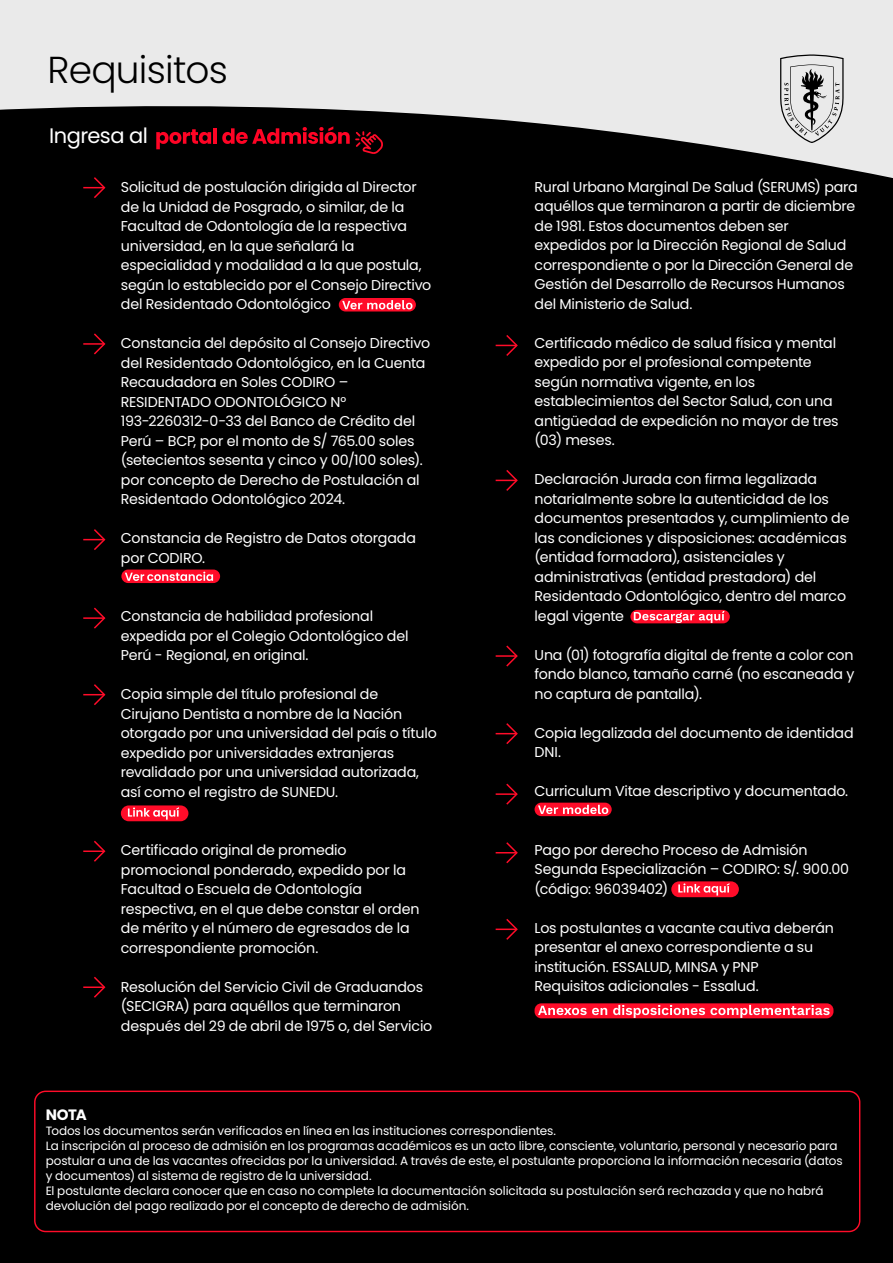
<style>
.page{position:relative;width:893px;height:1263px;background:#eaeaea}
.page>*{position:absolute;margin:0;border:0;box-sizing:border-box;transform-origin:0 0}
.t1{font:300 37.5px "Poppins";letter-spacing:-.02em;color:#000}
.t2{font:700 15px "Poppins";color:#fff}
.t3{font:14.25px/19.5px "Poppins";letter-spacing:-.015em;color:#fff}
.t4{font:12px/15px "Poppins";letter-spacing:-.005em;color:#fff}
</style>
<div class="page">
<svg style="left:780px;top:54px;width:64px;height:40px"></svg>
<div style="left:0;top:94px;width:893px;height:1169px;background:#000"></div>
<svg style="left:83px;top:176px;width:24px;height:24px"></svg>
<svg style="left:496px;top:333px;width:23px;height:25px"></svg>
<svg style="left:496px;top:468px;width:23px;height:24px"></svg>
<svg style="left:505px;top:644px;width:14px;height:24px"></svg>
<hr style="left:496px;top:655px;width:21px;height:2px;background:#ff0c29">
<svg style="left:496px;top:721px;width:23px;height:25px"></svg>
<svg style="left:505px;top:782px;width:14px;height:24px"></svg>
<hr style="left:496px;top:793px;width:21px;height:2px;background:#ff0c29">
<svg style="left:496px;top:841px;width:23px;height:24px"></svg>
<svg style="left:505px;top:917px;width:14px;height:24px"></svg>
<hr style="left:496px;top:928px;width:21px;height:2px;background:#ff0c29">
<svg style="left:92px;top:332px;width:15px;height:24px"></svg>
<hr style="left:83px;top:343px;width:21px;height:2px;background:#ff0c29">
<svg style="left:83px;top:527px;width:24px;height:25px"></svg>
<svg style="left:92px;top:606px;width:15px;height:24px"></svg>
<hr style="left:83px;top:617px;width:21px;height:2px;background:#ff0c29">
<svg style="left:83px;top:682px;width:24px;height:25px"></svg>
<svg style="left:92px;top:839px;width:15px;height:24px"></svg>
<hr style="left:83px;top:850px;width:21px;height:2px;background:#ff0c29">
<svg style="left:92px;top:975px;width:15px;height:24px"></svg>
<hr style="left:83px;top:986px;width:21px;height:2px;background:#ff0c29">
<div style="left:34px;top:1090px;width:826px;height:142px;border:1px solid #ff0c29;border-radius:11px"></div>
<svg style="left:339px;top:298px;width:77px;height:13px"></svg>
<svg style="left:342px;top:300px;width:70px;height:9px"></svg>
<div style="left:121px;top:569px;width:99px;height:14px;background:#ff0c29;border-radius:7px"></div>
<svg style="left:125px;top:572px;width:88px;height:9px"></svg>
<div style="left:121px;top:805px;width:67px;height:16px;background:#ff0c29;border-radius:8px"></div>
<svg style="left:128px;top:807px;width:51px;height:13px"></svg>
<div style="left:671px;top:881px;width:68px;height:16px;background:#ff0c29;border-radius:8px"></div>
<svg style="left:678px;top:883px;width:51px;height:12px"></svg>
<div style="left:151px;top:124px;width:201px;height:26px;background:#000;border-radius:3px"></div>
<svg style="left:156px;top:129px;width:55px;height:20px"></svg>
<hr style="left:213px;top:128px;width:4px;height:16px;background:#ff0425">
<svg style="left:630px;top:610px;width:100px;height:13px"></svg>
<svg style="left:634px;top:611px;width:91px;height:12px"></svg>
<div style="left:535px;top:803px;width:77px;height:13px;background:#ff0c29;border-radius:7px"></div>
<svg style="left:538px;top:805px;width:70px;height:9px"></svg>
<div style="left:535px;top:1003px;width:298px;height:15px;background:#ff0c29;border-radius:7px"></div>
<svg style="left:538px;top:1006px;width:69px;height:9px"></svg>
<svg style="left:613px;top:1005px;width:217px;height:13px"></svg>
<svg style="left:222px;top:126px;width:162px;height:28px"></svg>
<h1 class="t1" style="left:48px;top:48px;width:182px">Requisitos</h1>
<p class="t3" style="left:121px;top:177px;width:312px">Solicitud de postulación dirigida al Director de la Unidad de Posgrado, o similar, de la Facultad de Odontología de la respectiva universidad, en la que señalará la especialidad y modalidad a la que postula, según lo establecido por el Consejo Directivo del Residentado Odontológico</p>
<p class="t3" style="left:121px;top:333px;width:311px">Constancia del depósito al Consejo Directivo del Residentado Odontológico, en la Cuenta Recaudadora en Soles CODIRO – RESIDENTADO ODONTOLÓGICO N° 193-2260312-0-33 del Banco de Crédito del Perú – BCP, por el monto de S/ 765.00 soles (setecientos sesenta y cinco y 00/100 soles). por concepto de Derecho de Postulación al Residentado Odontológico 2024.</p>
<p class="t3" style="left:121px;top:528px;width:297px">Constancia de Registro de Datos otorgada por CODIRO.</p>
<p class="t3" style="left:121px;top:606px;width:289px">Constancia de habilidad profesional expedida por el Colegio Odontológico del<br>Perú - Regional, en original.</p>
<p class="t3" style="left:121px;top:684px;width:318px">Copia simple del título profesional de Cirujano Dentista a nombre de la Nación otorgado por una universidad del país o título expedido por universidades extranjeras revalidado por una universidad autorizada, así como el registro de SUNEDU.</p>
<p class="t3" style="left:121px;top:840px;width:300px">Certificado original de promedio promocional ponderado, expedido por la Facultad o Escuela de Odontología respectiva, en el que debe constar el orden de mérito y el número de egresados de la correspondiente promoción.</p>
<p class="t3" style="left:121px;top:977px;width:313px">Resolución del Servicio Civil de Graduandos (SECIGRA) para aquéllos que terminaron después del 29 de abril de 1975 o, del Servicio</p>
<p class="t3" style="left:535px;top:177px;width:325px">Rural Urbano Marginal De Salud (SERUMS) para aquéllos que terminaron a partir de diciembre de 1981. Estos documentos deben ser expedidos por la Dirección Regional de Salud correspondiente o por la Dirección General de Gestión del Desarrollo de Recursos Humanos del Ministerio de Salud.</p>
<p class="t3" style="left:535px;top:333px;width:306px">Certificado médico de salud física y mental expedido por el profesional competente según normativa vigente, en los establecimientos del Sector Salud, con una antigüedad de expedición no mayor de tres (03) meses.</p>
<p class="t3" style="left:535px;top:470px;width:316px">Declaración Jurada con firma legalizada notarialmente sobre la autenticidad de los documentos presentados y, cumplimiento de las condiciones y disposiciones: académicas (entidad formadora), asistenciales y administrativas (entidad prestadora) del Residentado Odontológico, dentro del marco legal vigente</p>
<p class="t3" style="left:535px;top:645px;width:321px;text-align:justify">Una (01) fotografía digital de frente a color con fondo blanco, tamaño carné (no escaneada y no captura de pantalla).</p>
<p class="t3" style="left:535px;top:723px;width:321px">Copia legalizada del documento de identidad<br>DNI.</p>
<p class="t3" style="left:535px;top:782px;width:315px">Curriculum Vitae descriptivo y documentado.</p>
<p class="t3" style="left:535px;top:840px;width:316px">Pago por derecho Proceso de Admisión<br>Segunda Especialización – CODIRO: S/. 900.00 (código: 96039402)</p>
<p class="t3" style="left:535px;top:918px;width:301px">Los postulantes a vacante cautiva deberán presentar el anexo correspondiente a su institución. ESSALUD, MINSA y PNP<br>Requisitos adicionales - Essalud.</p>
<p class="t2" style="left:46px;top:1106px;width:43px">NOTA</p>
<p class="t4" style="left:46px;top:1123px;width:798px">Todos los documentos serán verificados en línea en las instituciones correspondientes.<br>La inscripción al proceso de admisión en los programas académicos es un acto libre, consciente, voluntario, personal y necesario para postular a una de las vacantes ofrecidas por la universidad. A través de este, el postulante proporciona la información necesaria (datos y documentos) al sistema de registro de la universidad.<br>El postulante declara conocer que en caso no complete la documentación solicitada su postulación será rechazada y que no habrá devolución del pago realizado por el concepto de derecho de admisión.</p>
</div>
